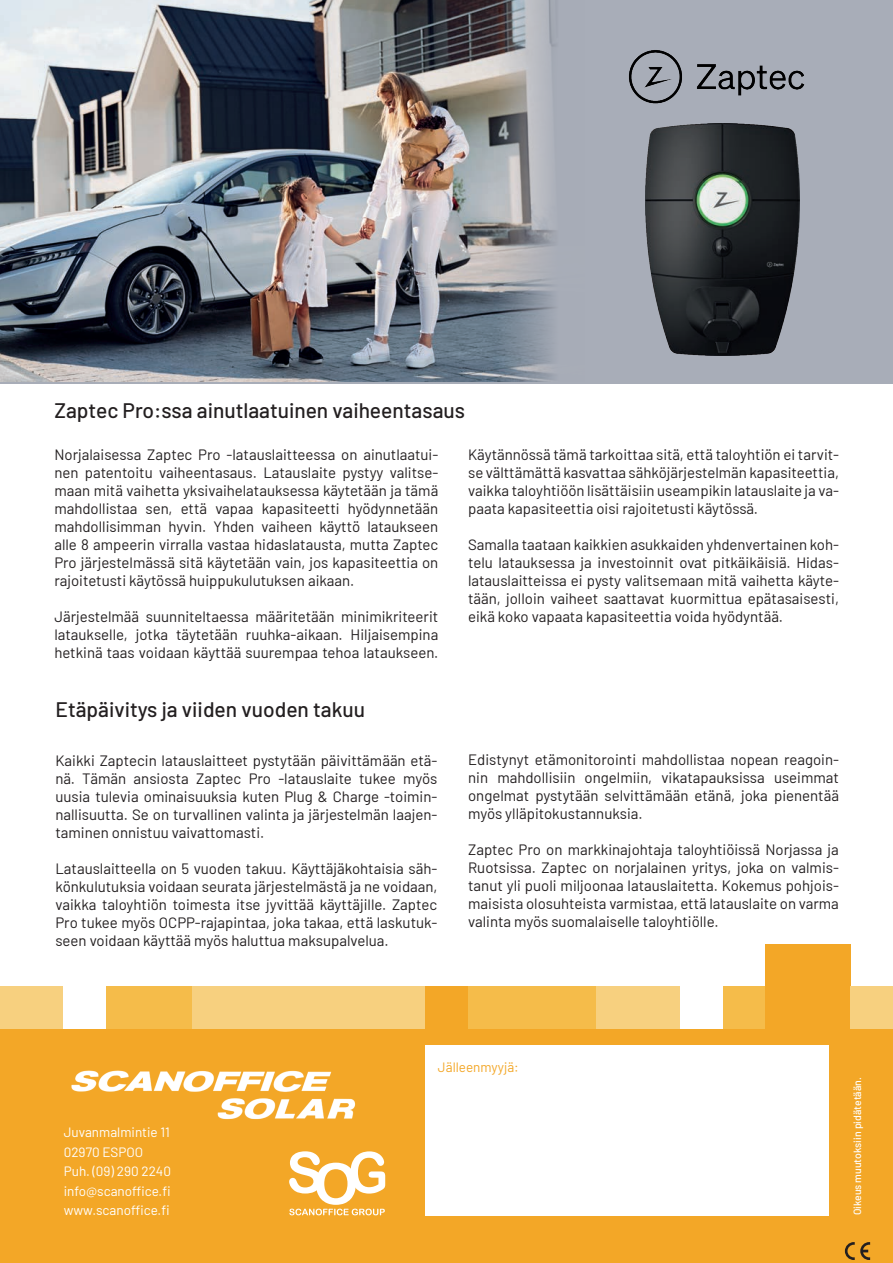
<style>
.page{position:relative;width:893px;height:1263px;background:#fff}
.page>*{position:absolute;margin:0;border:0;box-sizing:border-box;transform-origin:0 0}
.t1{font:500 21px "Barlow";color:#231f20}
.t2{font:15px/18px "Barlow";color:#231f20;text-align:justify}
.t3{font:13.5px/19.5px "Barlow";color:#fff}
.t4{font:13.5px "Barlow";color:#f3a727}
.t5{font:500 10.5px "Barlow";color:#fff}
</style>
<div class="page">
<div style="left:0;top:0;width:893px;height:384px;background:#a8adb8"></div>
<img style="left:0;top:0;width:556px;height:382px">
<img style="left:645px;top:124px;width:154px;height:231px">
<div style="left:0;top:995px;width:893px;height:268px;background:#f3a727"></div>
<div style="left:723px;top:986px;width:42px;height:43px;background:#f5bc4a"></div>
<div style="left:765px;top:944px;width:85px;height:85px;background:#f3a727"></div>
<div style="left:574px;top:986px;width:106px;height:43px;background:#f7d07f"></div>
<div style="left:680px;top:986px;width:43px;height:43px;background:#fff"></div>
<div style="left:0;top:986px;width:446px;height:43px;background:#f7d07f"></div>
<div style="left:426px;top:986px;width:42px;height:43px;background:#f3a727"></div>
<div style="left:850px;top:986px;width:43px;height:43px;background:#f7d07f"></div>
<div style="left:468px;top:986px;width:127px;height:43px;background:#f5bc4a"></div>
<div style="left:106px;top:986px;width:85px;height:43px;background:#f5bc4a"></div>
<div style="left:63px;top:986px;width:43px;height:43px;background:#fff"></div>
<svg style="left:845px;top:1242px;width:25px;height:18px"></svg>
<div style="left:425px;top:1045px;width:404px;height:170px;background:#fff"></div>
<svg style="left:289px;top:1151px;width:96px;height:64px"></svg>
<img style="left:629px;top:50px;width:176px;height:74px">
<img style="left:71px;top:1070px;width:285px;height:50px">
<h1 class="t1" style="left:54px;top:395px;width:412px">Zaptec Pro:ssa ainutlaatuinen vaiheentasaus</h1>
<p class="t2" style="left:54px;top:445px;width:385px">Norjalaisessa Zaptec Pro -latauslaitteessa on ainutlaatui&shy;nen patentoitu vaiheentasaus. Latauslaite pystyy valitse&shy;maan mitä vaihetta yksivaihelatauksessa käytetään ja tämä mahdollistaa sen, että vapaa kapasiteetti hyödynnetään mahdollisimman hyvin. Yhden vaiheen käyttö lataukseen alle 8 ampeerin virralla vastaa hidaslatausta, mutta Zaptec Pro järjestelmässä sitä käytetään vain, jos kapasiteettia on rajoitetusti käytössä huippukulutuksen aikaan.</p>
<p class="t2" style="left:54px;top:607px;width:385px">Järjestelmää suunniteltaessa määritetään minimikriteerit lataukselle, jotka täytetään ruuhka-aikaan. Hiljaisempina hetkinä taas voidaan käyttää suurempaa tehoa lataukseen.</p>
<p class="t2" style="left:468px;top:445px;width:372px">Käytännössä tämä tarkoittaa sitä, että taloyhtiön ei tarvit&shy;se välttämättä kasvattaa sähköjärjestelmän kapasiteettia, vaikka taloyhtiöön lisättäisiin useampikin latauslaite ja va&shy;paata kapasiteettia oisi rajoitetusti käytössä.</p>
<p class="t2" style="left:468px;top:535px;width:372px">Samalla taataan kaikkien asukkaiden yhdenvertainen koh&shy;telu latauksessa ja investoinnit ovat pitkäikäisiä. Hidas&shy;latauslaitteissa ei pysty valitsemaan mitä vaihetta käyte&shy;tään, jolloin vaiheet saattavat kuormittua epätasaisesti, eikä koko vapaata kapasiteettia voida hyödyntää.</p>
<h1 class="t1" style="left:55px;top:694px;width:311px">Etäpäivitys ja viiden vuoden takuu</h1>
<p class="t2" style="left:55px;top:750px;width:383px">Kaikki Zaptecin latauslaitteet pystytään päivittämään etä&shy;nä. Tämän ansiosta Zaptec Pro -latauslaite tukee myös uusia tulevia ominaisuuksia kuten Plug &amp; Charge -toimin&shy;nallisuutta. Se on turvallinen valinta ja järjestelmän laajen&shy;taminen onnistuu vaivattomasti.</p>
<p class="t2" style="left:55px;top:858px;width:383px">Latauslaitteella on 5 vuoden takuu. Käyttäjäkohtaisia säh&shy;könkulutuksia voidaan seurata järjestelmästä ja ne voidaan, vaikka taloyhtiön toimesta itse jyvittää käyttäjille. Zaptec Pro tukee myös OCPP-rajapintaa, joka takaa, että laskutuk&shy;seen voidaan käyttää myös haluttua maksupalvelua.</p>
<p class="t2" style="left:468px;top:750px;width:372px">Edistynyt etämonitorointi mahdollistaa nopean reagoin&shy;nin mahdollisiin ongelmiin, vikatapauksissa useimmat ongelmat pystytään selvittämään etänä, joka pienentää myös ylläpitokustannuksia.</p>
<p class="t2" style="left:468px;top:840px;width:372px">Zaptec Pro on markkinajohtaja taloyhtiöissä Norjassa ja Ruotsissa. Zaptec on norjalainen yritys, joka on valmis&shy;tanut yli puoli miljoonaa latauslaitetta. Kokemus pohjois&shy;maisista olosuhteista varmistaa, että latauslaite on varma valinta myös suomalaiselle taloyhtiölle.</p>
<p class="t3" style="left:64px;top:1122px;width:109px">Juvanmalmintie 11<br>02970 ESPOO<br>Puh. (09) 290 2240 info@scanoffice.fi www.scanoffice.fi</p>
<p class="t4" style="left:438px;top:1057px;width:82px">Jälleenmyyjä:</p>
<p class="t5" style="left:850px;top:1215px;width:140px;rotate:-90deg">Oikeus muutoksiin pidätetään.</p>
</div>
